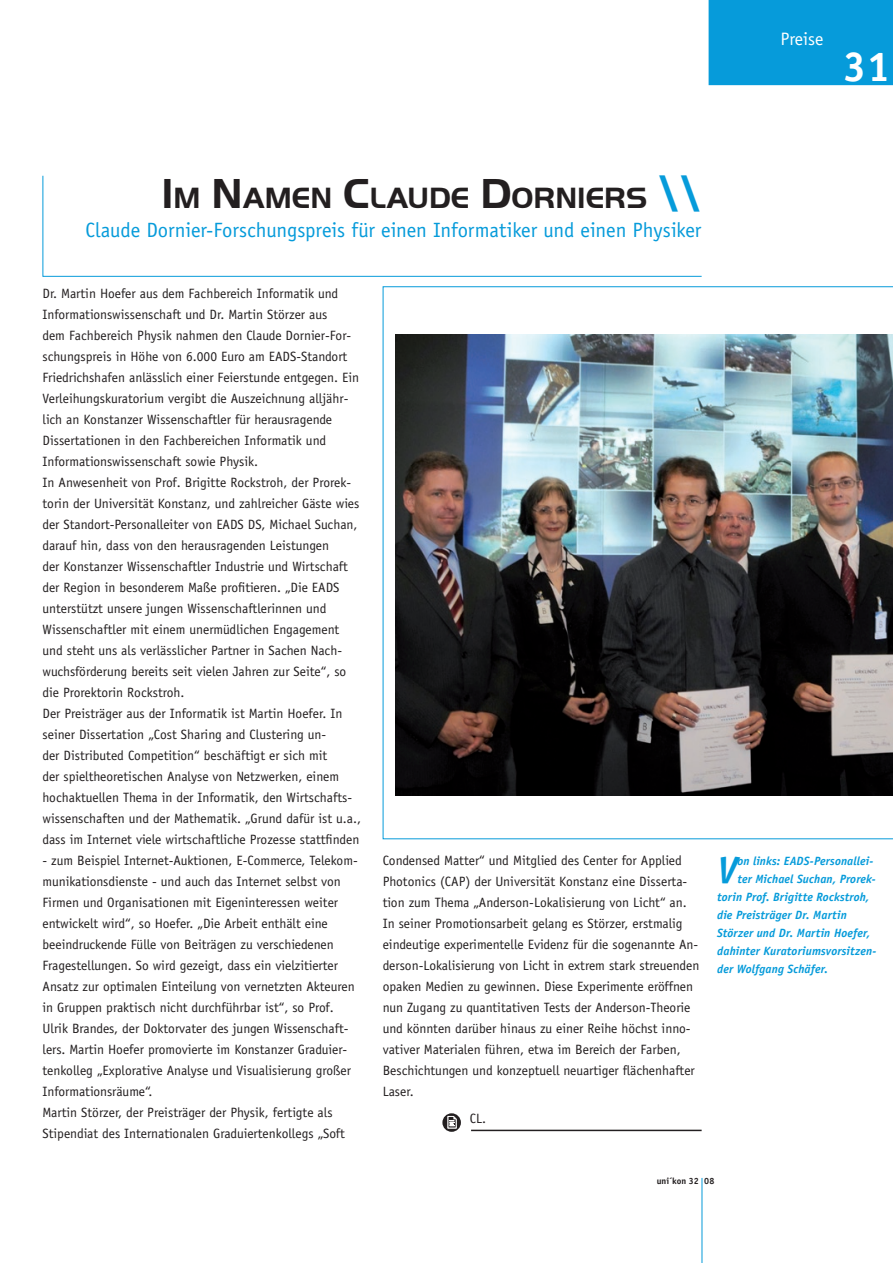
<style>
.page{position:relative;width:893px;height:1263px;background:#fff}
.page>*{position:absolute;margin:0;border:0;box-sizing:border-box;transform-origin:0 0}
.t1{font:700 42px "Officina Sans Std";color:#fff}
.t2{font:italic 700 37.95px "Officina Sans Std";color:#069bda}
.t3{font:700 30.45px "Handel Gothic EF";color:#231f20}
.t4{font:20.7px "Officina Sans Std";letter-spacing:-.005em;color:#069bda}
.t5{font:18px "Officina Sans Std";color:#fff}
.t6{font:13.5px/21px "Officina Sans Std";color:#231f20}
.t7{font:italic 700 12px "Officina Sans Std";letter-spacing:.01em;color:#069bda}
.t8{font:700 9px "Officina Sans Std";color:#231f20}
.s1{font-size:43.5px}
.s2{font-size:43.5px;color:#069bda}
</style>
<div class="page">
<svg style="left:42px;top:175px;width:660px;height:102px"></svg>
<hr style="left:471px;top:1130px;width:231px;height:1px;background:#231f20">
<svg style="left:442px;top:1113px;width:19px;height:19px"></svg>
<svg style="left:447px;top:1116px;width:10px;height:13px"></svg>
<svg style="left:383px;top:286px;width:510px;height:553px"></svg>
<img style="left:395px;top:335px;width:498px;height:460px">
<div style="left:709px;top:0;width:184px;height:85px;background:#069bda"></div>
<hr style="left:702px;top:1178px;width:1px;height:85px;background:#069bda">
<h3 class="t5" style="left:780px;top:28px;width:45px">Preise</h3>
<h1 class="t1" style="left:843px;top:41px;width:41px">31</h1>
<h3 class="t3" style="left:162px;top:180px;width:542px"><span class="s1">I</span> M <span class="s1">N</span>AMEN <span class="s1">C</span>LAUDE <span class="s1">D</span>ORNIERS <span class="s2">\\</span></h3>
<h3 class="t4" style="left:85px;top:218px;width:617px">Claude Dornier-Forschungspreis für einen Informatiker und einen Physiker</h3>
<p class="t6" style="left:43px;top:282px;width:320px">Dr. Martin Hoefer aus dem Fachbereich Informatik und Informationswissenschaft und Dr. Martin Störzer aus<br>dem Fachbereich Physik nahmen den Claude Dornier-For&shy;schungspreis in Höhe von 6.000 Euro am EADS-Standort Friedrichshafen anlässlich einer Feierstunde entgegen. Ein Verleihungskuratorium vergibt die Auszeichnung alljähr&shy;lich an Konstanzer Wissenschaftler für herausragende Dissertationen in den Fachbereichen Informatik und Informationswissenschaft sowie Physik.<br>In Anwesenheit von Prof. Brigitte Rockstroh, der Prorek&shy;torin der Universität Konstanz, und zahlreicher Gäste wies der Standort-Personalleiter von EADS DS, Michael Suchan, darauf hin, dass von den herausragenden Leistungen<br>der Konstanzer Wissenschaftler Industrie und Wirtschaft der Region in besonderem Maße profitieren. „Die EADS unterstützt unsere jungen Wissenschaftlerinnen und Wissenschaftler mit einem unermüdlichen Engagement und steht uns als verlässlicher Partner in Sachen Nach&shy;wuchsförderung bereits seit vielen Jahren zur Seite“, so die Prorektorin Rockstroh.<br>Der Preisträger aus der Informatik ist Martin Hoefer. In seiner Dissertation „Cost Sharing and Clustering un-<br>der Distributed Competition“ beschäftigt er sich mit<br>der spieltheoretischen Analyse von Netzwerken, einem hochaktuellen Thema in der Informatik, den Wirtschafts&shy;wissenschaften und der Mathematik. „Grund dafür ist u.a., dass im Internet viele wirtschaftliche Prozesse stattfinden</p>
<p class="t6" style="left:43px;top:849px;width:317px">- zum Beispiel Internet-Auktionen, E-Commerce, Telekom&shy;munikationsdienste - und auch das Internet selbst von Firmen und Organisationen mit Eigeninteressen weiter entwickelt wird“, so Hoefer. „Die Arbeit enthält eine beeindruckende Fülle von Beiträgen zu verschiedenen Fragestellungen. So wird gezeigt, dass ein vielzitierter Ansatz zur optimalen Einteilung von vernetzten Akteuren in Gruppen praktisch nicht durchführbar ist“, so Prof.<br>Ulrik Brandes, der Doktorvater des jungen Wissenschaft&shy;lers. Martin Hoefer promovierte im Konstanzer Graduier&shy;tenkolleg „Explorative Analyse und Visualisierung großer Informationsräume“.<br>Martin Störzer, der Preisträger der Physik, fertigte als Stipendiat des Internationalen Graduiertenkollegs „Soft</p>
<p class="t6" style="left:383px;top:850px;width:318px">Condensed Matter“ und Mitglied des Center for Applied Photonics (CAP) der Universität Konstanz eine Disserta&shy;tion zum Thema „Anderson-Lokalisierung von Licht“ an.<br>In seiner Promotionsarbeit gelang es Störzer, erstmalig eindeutige experimentelle Evidenz für die sogenannte An&shy;derson-Lokalisierung von Licht in extrem stark streuenden opaken Medien zu gewinnen. Diese Experimente eröffnen nun Zugang zu quantitativen Tests der Anderson-Theorie und könnten darüber hinaus zu einer Reihe höchst inno&shy;vativer Materialen führen, etwa im Bereich der Farben, Beschichtungen und konzeptuell neuartiger flächenhafter Laser.</p>
<p class="t6" style="left:470px;top:1107px;width:18px">CL.</p>
<p class="t7" style="left:737px;top:853px;width:138px">on links: EADS-Personallei-</p>
<p class="t7" style="left:737px;top:871px;width:140px">ter Michael Suchan, Prorek-</p>
<p class="t7" style="left:717px;top:889px;width:154px">torin Prof. Brigitte Rockstroh,</p>
<p class="t7" style="left:717px;top:907px;width:131px">die Preisträger Dr. Martin</p>
<p class="t7" style="left:717px;top:925px;width:154px">Störzer und Dr. Martin Hoefer,</p>
<p class="t7" style="left:717px;top:943px;width:161px">dahinter Kuratoriumsvorsitzen-</p>
<p class="t7" style="left:717px;top:961px;width:112px">der Wolfgang Schäfer.</p>
<h2 class="t2" style="left:717px;top:847px;width:22px">V</h2>
<p class="t8" style="left:657px;top:1176px;width:59px">uni´kon 32 08</p>
</div>
